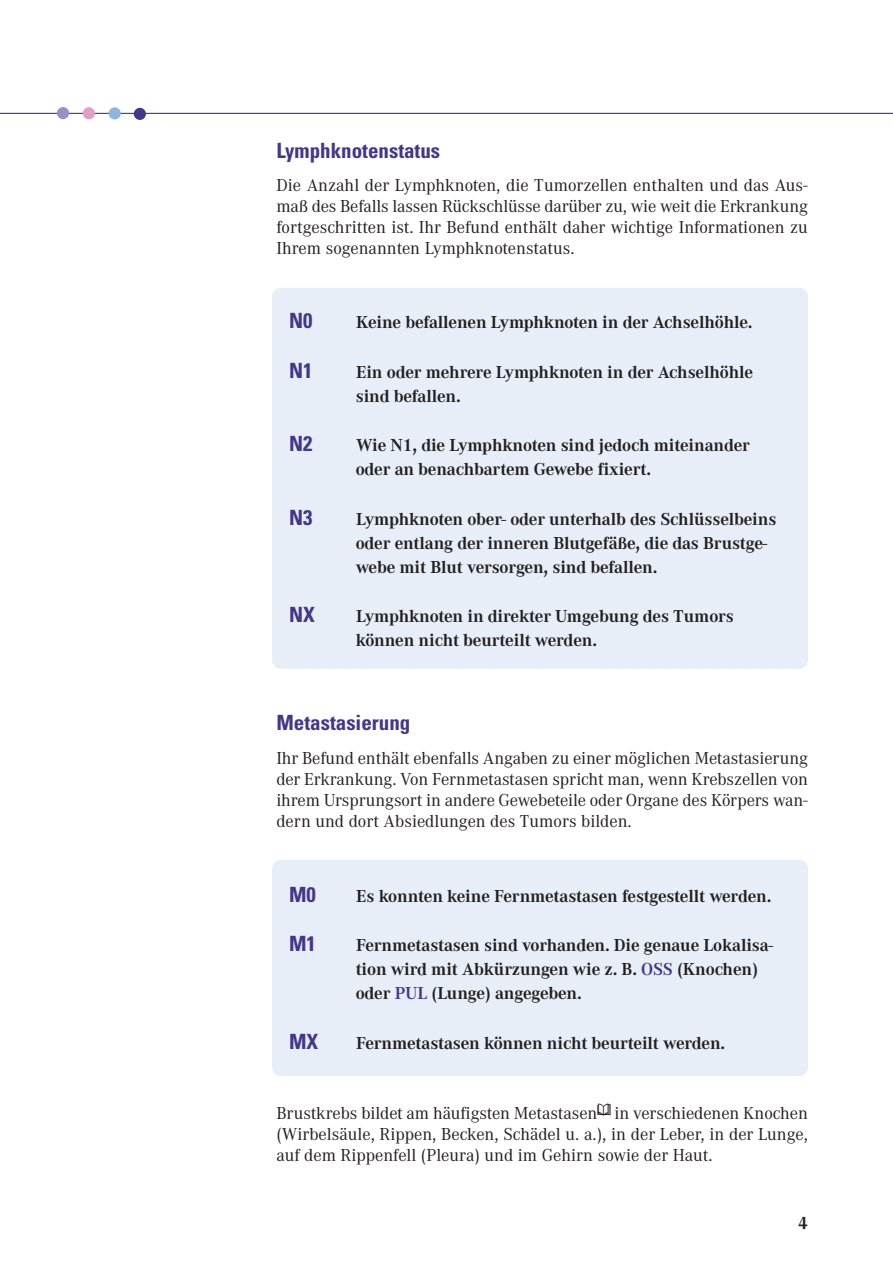
<style>
.page{position:relative;width:893px;height:1263px;background:#fff}
.page>*{position:absolute;margin:0;border:0;box-sizing:border-box;transform-origin:0 0}
.t1{font:700 condensed 21px "Univers LT";color:#453689}
.t2{font:18px/21px "Corporate A";color:#231f20;text-align:justify}
.t3{font:700 18px/24px "Corporate A";letter-spacing:-.01em;color:#231f20}
.s1{color:#453689}
</style>
<div class="page">
<hr style="left:0;top:113px;width:893px;height:1px;background:#453689">
<div style="left:272px;top:288px;width:536px;height:381px;background:#e7eef8;border-radius:9px"></div>
<div style="left:272px;top:860px;width:536px;height:216px;background:#e7eef8;border-radius:9px"></div>
<div style="left:57px;top:107px;width:12px;height:12px;background:#9493c5;border-radius:50%"></div>
<div style="left:83px;top:107px;width:12px;height:12px;background:#e29ec6;border-radius:50%"></div>
<div style="left:109px;top:107px;width:12px;height:12px;background:#90b4de;border-radius:50%"></div>
<div style="left:134px;top:108px;width:12px;height:12px;background:#453689;border-radius:50%"></div>
<p class="t1" style="left:276px;top:143px;width:165px">Lymphknotenstatus</p>
<p class="t2" style="left:276px;top:175px;width:533px">Die Anzahl der Lymphknoten, die Tumorzellen enthalten und das Aus&shy;maß des Befalls lassen Rückschlüsse darüber zu, wie weit die Erkrankung fortgeschritten ist. Ihr Befund enthält daher wichtige Informationen zu Ihrem sogenannten Lymphknotenstatus.</p>
<p class="t1" style="left:289px;top:313px;width:25px">N0</p>
<p class="t3" style="left:356px;top:310px;width:398px">Keine befallenen Lymphknoten in der Achselhöhle.</p>
<p class="t1" style="left:289px;top:362px;width:25px">N1</p>
<p class="t3" style="left:356px;top:359px;width:399px">Ein oder mehrere Lymphknoten in der Achselhöhle sind befallen.</p>
<p class="t1" style="left:289px;top:436px;width:25px">N2</p>
<p class="t3" style="left:356px;top:433px;width:396px">Wie N1, die Lymphknoten sind jedoch miteinander oder an benachbartem Gewebe fixiert.</p>
<p class="t1" style="left:289px;top:509px;width:25px">N3</p>
<p class="t3" style="left:356px;top:506px;width:422px">Lymphknoten ober- oder unterhalb des Schlüsselbeins oder entlang der inneren Blutgefäße, die das Brustge&shy;webe mit Blut versorgen, sind befallen.</p>
<p class="t1" style="left:289px;top:607px;width:27px">NX</p>
<p class="t3" style="left:356px;top:604px;width:380px">Lymphknoten in direkter Umgebung des Tumors können nicht beurteilt werden.</p>
<p class="t1" style="left:276px;top:715px;width:136px">Metastasierung</p>
<p class="t2" style="left:276px;top:747px;width:533px">Ihr Befund enthält ebenfalls Angaben zu einer möglichen Metastasierung der Erkrankung. Von Fernmetastasen spricht man, wenn Krebszellen von ihrem Ursprungsort in andere Gewebeteile oder Organe des Körpers wan&shy;dern und dort Absiedlungen des Tumors bilden.</p>
<p class="t1" style="left:289px;top:886px;width:28px">M0</p>
<p class="t3" style="left:356px;top:883px;width:417px">Es konnten keine Fernmetastasen festgestellt werden.</p>
<p class="t1" style="left:289px;top:936px;width:28px">M1</p>
<p class="t3" style="left:356px;top:933px;width:419px">Fernmetastasen sind vorhanden. Die genaue Lokalisa&shy;tion wird mit Abkürzungen wie z. B. <span class="s1">OSS</span> (Knochen) oder <span class="s1">PUL</span> (Lunge) angegeben.</p>
<p class="t1" style="left:289px;top:1033px;width:31px">MX</p>
<p class="t3" style="left:356px;top:1030px;width:371px">Fernmetastasen können nicht beurteilt werden.</p>
<p class="t2" style="left:276px;top:1102px;width:533px">Brustkrebs bildet am häufigsten Metastasen<sup>;</sup> in verschiedenen Knochen (Wirbelsäule, Rippen, Becken, Schädel u. a.), in der Leber, in der Lunge, auf dem Rippenfell (Pleura) und im Gehirn sowie der Haut.</p>
<p class="t3" style="left:798px;top:1211px;width:11px">4</p>
</div>
